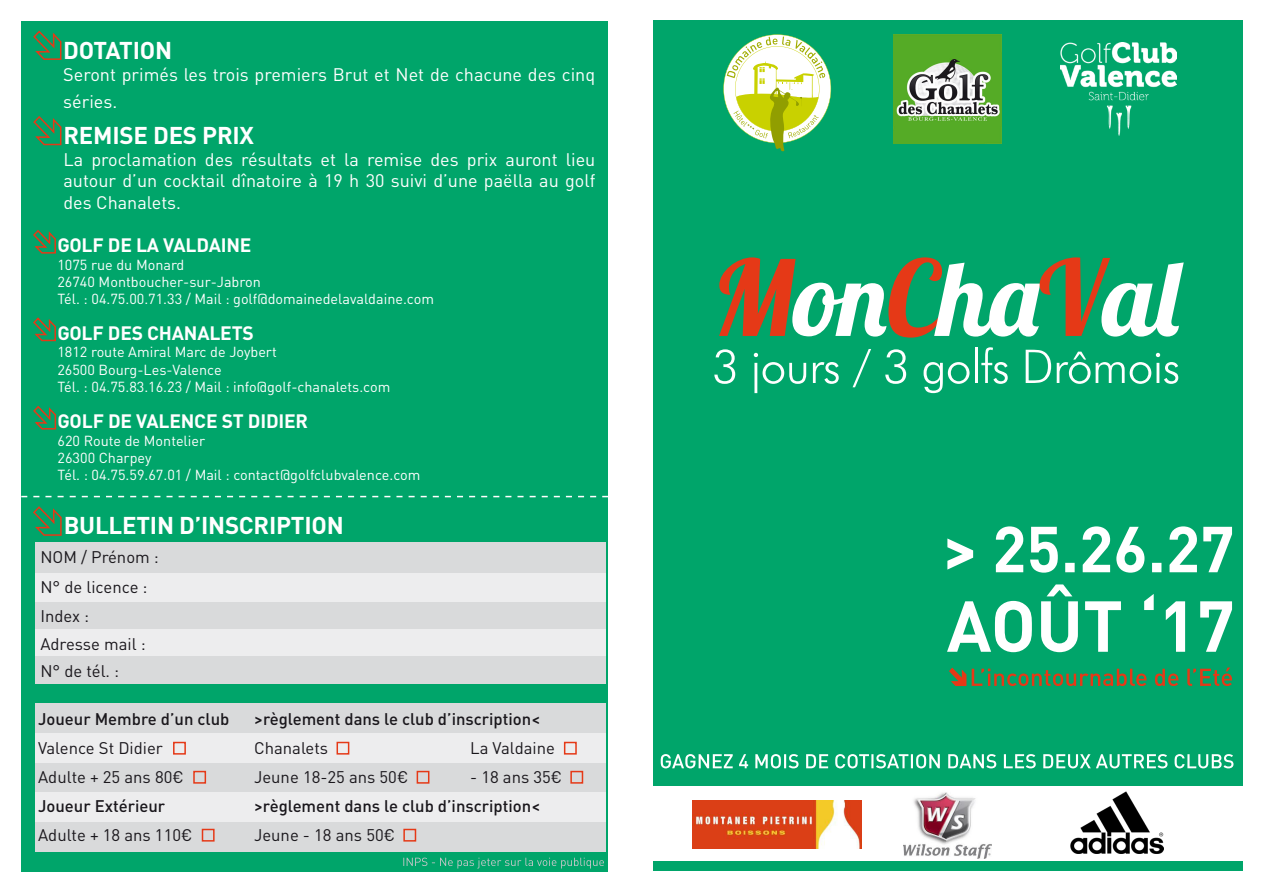
<style>
.page{position:relative;width:1263px;height:893px;background:#fff}
.page>*{position:absolute;margin:0;border:0;box-sizing:border-box;transform-origin:0 0}
.t1{font:700 24px "DIN Pro";letter-spacing:-.01em;color:#fff}
.t2{font:700 19.2px "DIN Pro";letter-spacing:-.01em;color:#fff}
.t3{font:18px/21.6px "DIN Pro";color:#fff;text-align:justify}
.t4{font:16.65px/29.8px "DIN Pro";color:#1a171c}
.t5{font:500 16.65px "DIN Pro";color:#1a171c}
.t6{font:14.4px/17.2px "DIN Pro";color:#fff}
</style>
<div class="page">
<div style="left:21px;top:21px;width:587px;height:851px;background:#00a56a"></div>
<svg style="left:33px;top:230px;width:23px;height:24px"></svg>
<svg style="left:33px;top:317px;width:23px;height:25px"></svg>
<svg style="left:33px;top:405px;width:24px;height:25px"></svg>
<svg style="left:403px;top:858px;width:201px;height:10px"></svg>
<svg style="left:33px;top:116px;width:29px;height:30px"></svg>
<div style="left:35px;top:543px;width:570px;height:30px;background:#d9dadb"></div>
<div style="left:35px;top:573px;width:570px;height:29px;background:#ededee"></div>
<div style="left:35px;top:602px;width:570px;height:28px;background:#d9dadb"></div>
<div style="left:35px;top:630px;width:570px;height:27px;background:#ededee"></div>
<div style="left:35px;top:657px;width:570px;height:27px;background:#d9dadb"></div>
<div style="left:35px;top:703px;width:570px;height:30px;background:#d9dadb"></div>
<div style="left:35px;top:733px;width:570px;height:30px;background:#ededee"></div>
<div style="left:35px;top:763px;width:570px;height:29px;background:#d9dadb"></div>
<div style="left:35px;top:792px;width:570px;height:30px;background:#ededee"></div>
<div style="left:35px;top:822px;width:570px;height:30px;background:#d9dadb"></div>
<svg style="left:33px;top:506px;width:29px;height:30px"></svg>
<svg style="left:21px;top:496px;width:587px;height:1px"></svg>
<div style="left:173px;top:742px;width:13px;height:13px;border:2px solid #e53917"></div>
<div style="left:193px;top:771px;width:13px;height:13px;border:2px solid #e53917"></div>
<div style="left:202px;top:829px;width:13px;height:13px;border:2px solid #e53917"></div>
<div style="left:336px;top:742px;width:13px;height:13px;border:2px solid #e53917"></div>
<div style="left:417px;top:771px;width:12px;height:13px;border:2px solid #e53917"></div>
<div style="left:403px;top:829px;width:13px;height:13px;border:2px solid #e53917"></div>
<div style="left:570px;top:771px;width:13px;height:13px;border:2px solid #e53917"></div>
<div style="left:564px;top:742px;width:13px;height:13px;border:2px solid #e53917"></div>
<div style="left:653px;top:21px;width:589px;height:849px;background:#00a56a"></div>
<div style="left:653px;top:786px;width:589px;height:75px;background:#fff"></div>
<svg style="left:949px;top:668px;width:17px;height:18px"></svg>
<svg style="left:972px;top:667px;width:260px;height:19px"></svg>
<svg style="left:661px;top:754px;width:572px;height:14px"></svg>
<svg style="left:719px;top:257px;width:465px;height:81px"></svg>
<svg style="left:714px;top:349px;width:21px;height:35px"></svg>
<svg style="left:754px;top:353px;width:52px;height:40px"></svg>
<svg style="left:813px;top:362px;width:26px;height:22px"></svg>
<svg style="left:852px;top:349px;width:19px;height:38px"></svg>
<svg style="left:885px;top:349px;width:21px;height:35px"></svg>
<svg style="left:923px;top:362px;width:46px;height:31px"></svg>
<hr style="left:975px;top:348px;width:2px;height:35px;background:#fff">
<svg style="left:981px;top:347px;width:27px;height:37px"></svg>
<svg style="left:1026px;top:350px;width:25px;height:33px"></svg>
<svg style="left:1057px;top:352px;width:67px;height:32px"></svg>
<svg style="left:1130px;top:353px;width:48px;height:31px"></svg>
<img style="left:693px;top:800px;width:168px;height:48px">
<img style="left:904px;top:792px;width:88px;height:66px">
<svg style="left:723px;top:34px;width:108px;height:117px"></svg>
<img style="left:894px;top:35px;width:107px;height:108px">
<img style="left:1060px;top:42px;width:116px;height:94px">
<svg style="left:947px;top:526px;width:285px;height:47px"></svg>
<svg style="left:947px;top:584px;width:285px;height:68px"></svg>
<svg style="left:33px;top:30px;width:29px;height:30px"></svg>
<img style="left:1071px;top:791px;width:92px;height:62px">
<h1 class="t1" style="left:63px;top:34px;width:110px">DOTATION</h1>
<p class="t3" style="left:63px;top:59px;width:533px;line-height:27.6px">Seront primés les trois premiers Brut et Net de chacune des cinq séries.</p>
<h1 class="t1" style="left:63px;top:119px;width:192px">REMISE DES PRIX</h1>
<p class="t3" style="left:63px;top:148px;width:533px">La proclamation des résultats et la remise des prix auront lieu autour d’un cocktail dînatoire à 19 h 30 suivi d’une paëlla au golf des Chanalets.</p>
<h2 class="t2" style="left:57px;top:232px;width:196px">GOLF DE LA VALDAINE</h2>
<p class="t6" style="left:57px;top:255px;width:378px">1075 rue du Monard<br>26740 Montboucher-sur-Jabron<br>Tél. : 04.75.00.71.33 / Mail : golf@domainedelavaldaine.com</p>
<h2 class="t2" style="left:57px;top:320px;width:198px">GOLF DES CHANALETS</h2>
<p class="t6" style="left:57px;top:343px;width:334px">1812 route Amiral Marc de Joybert<br>26500 Bourg-Les-Valence<br>Tél. : 04.75.83.16.23 / Mail : info@golf-chanalets.com</p>
<h2 class="t2" style="left:58px;top:408px;width:252px">GOLF DE VALENCE ST DIDIER</h2>
<p class="t6" style="left:58px;top:431px;width:364px">620 Route de Montelier<br>26300 Charpey<br>Tél. : 04.75.59.67.01 / Mail : contact@golfclubvalence.com</p>
<h1 class="t1" style="left:64px;top:509px;width:282px">BULLETIN D’INSCRIPTION</h1>
<p class="t4" style="left:40px;top:541px;width:120px">NOM / Prénom :<br>N° de licence :<br>Index :</p>
<p class="t4" style="left:40px;top:629px;width:107px;line-height:27.3px">Adresse mail :<br>N° de tél. :</p>
<p class="t5" style="left:38px;top:707px;width:193px">Joueur Membre d’un club</p>
<p class="t5" style="left:254px;top:707px;width:288px">&gt;règlement dans le club d’inscription&lt;</p>
<p class="t4" style="left:38px;top:732px;width:126px">Valence St Didier</p>
<p class="t4" style="left:254px;top:732px;width:76px">Chanalets</p>
<p class="t4" style="left:470px;top:732px;width:86px">La Valdaine</p>
<p class="t4" style="left:38px;top:761px;width:147px">Adulte + 25 ans 80€</p>
<p class="t4" style="left:254px;top:761px;width:156px">Jeune 18-25 ans 50€</p>
<p class="t4" style="left:470px;top:761px;width:94px">- 18 ans 35€</p>
<p class="t5" style="left:38px;top:794px;width:129px">Joueur Extérieur</p>
<p class="t5" style="left:254px;top:794px;width:288px">&gt;règlement dans le club d’inscription&lt;</p>
<p class="t4" style="left:38px;top:819px;width:156px">Adulte + 18 ans 110€</p>
<p class="t4" style="left:254px;top:819px;width:142px">Jeune - 18 ans 50€</p>
</div>
